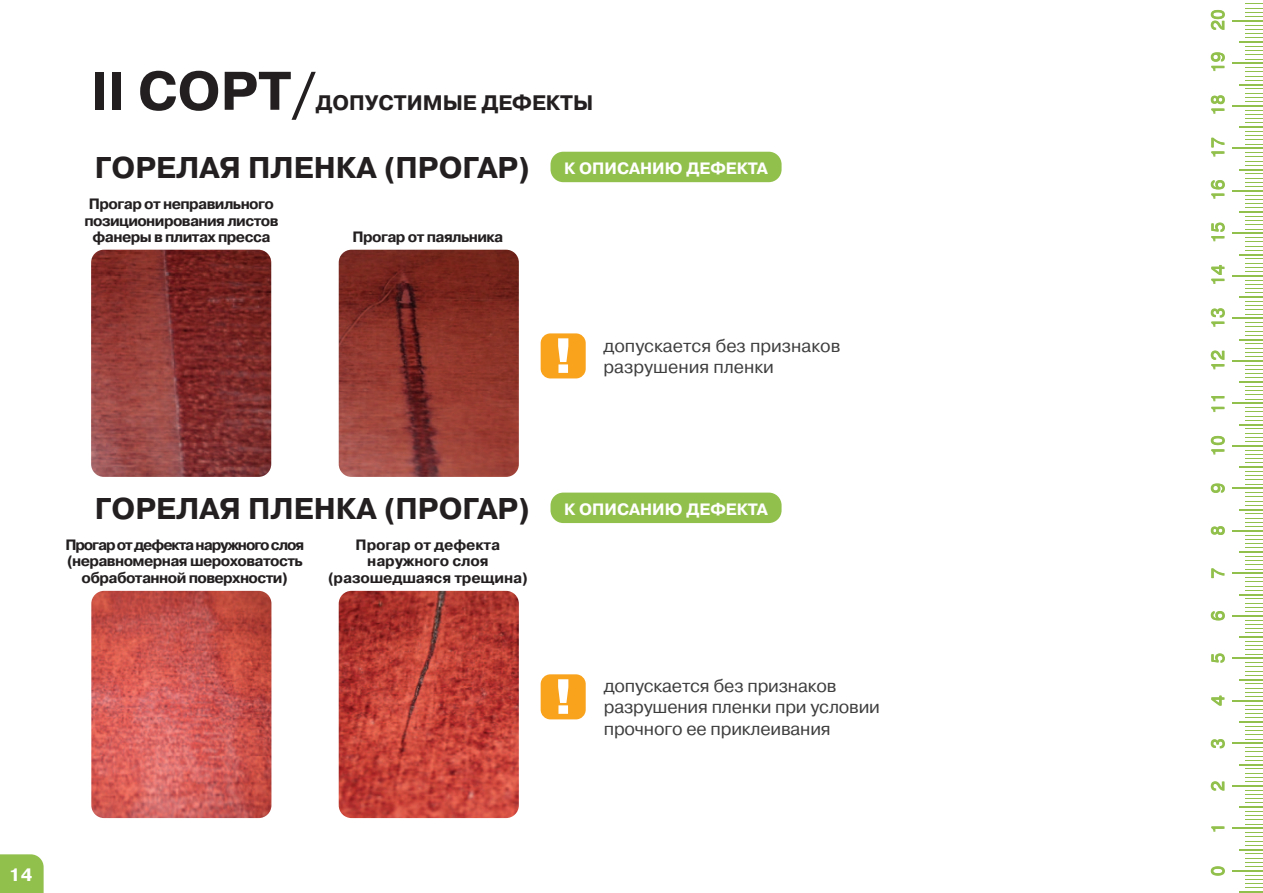
<style>
.page{position:relative;width:1263px;height:893px;background:#fff}
.page>*{position:absolute;margin:0;border:0;box-sizing:border-box;transform-origin:0 0}
.t1{font:700 54.15px "Pragmatica C";color:#231f20}
.t2{font:700 30px "Pragmatica C";color:#231f20}
.t3{font:700 21px "Pragmatica C";color:#231f20}
.t4{font:18px/21.6px "Pragmatica C";letter-spacing:-.01em;color:#3e3e3f}
.t5{font:700 18px "Pragmatica C";color:#fff}
.t6{font:700 15px/16.5px "Pragmatica C";letter-spacing:-.04em;color:#231f20;text-align:center}
.t7{font:700 15px/16.5px "Pragmatica C";letter-spacing:-.01em;color:#231f20;text-align:center}
.s1{font-size:16.5px;color:#fff}
</style>
<div class="page">
<hr style="left:1239px;top:891px;width:23px;height:2px;background:#92c04c">
<hr style="left:1232px;top:870px;width:30px;height:2px;background:#92c04c">
<hr style="left:1232px;top:828px;width:30px;height:1px;background:#92c04c">
<hr style="left:1239px;top:806px;width:23px;height:2px;background:#92c04c">
<hr style="left:1231px;top:785px;width:31px;height:2px;background:#92c04c">
<hr style="left:1232px;top:743px;width:30px;height:1px;background:#92c04c">
<hr style="left:1239px;top:721px;width:23px;height:2px;background:#92c04c">
<hr style="left:1231px;top:700px;width:31px;height:2px;background:#92c04c">
<hr style="left:1232px;top:658px;width:30px;height:1px;background:#92c04c">
<hr style="left:1239px;top:636px;width:23px;height:2px;background:#92c04c">
<hr style="left:1232px;top:615px;width:30px;height:2px;background:#92c04c">
<hr style="left:1231px;top:573px;width:31px;height:1px;background:#92c04c">
<hr style="left:1232px;top:530px;width:30px;height:2px;background:#92c04c">
<hr style="left:1231px;top:488px;width:31px;height:1px;background:#92c04c">
<hr style="left:1239px;top:551px;width:23px;height:2px;background:#92c04c">
<hr style="left:1239px;top:466px;width:23px;height:2px;background:#92c04c">
<hr style="left:1232px;top:445px;width:30px;height:2px;background:#92c04c">
<hr style="left:1232px;top:403px;width:30px;height:1px;background:#92c04c">
<hr style="left:1239px;top:381px;width:23px;height:2px;background:#92c04c">
<hr style="left:1231px;top:360px;width:31px;height:2px;background:#92c04c">
<hr style="left:1232px;top:318px;width:30px;height:1px;background:#92c04c">
<hr style="left:1239px;top:296px;width:23px;height:2px;background:#92c04c">
<hr style="left:1231px;top:275px;width:31px;height:2px;background:#92c04c">
<hr style="left:1232px;top:233px;width:30px;height:1px;background:#92c04c">
<hr style="left:1239px;top:211px;width:23px;height:2px;background:#92c04c">
<hr style="left:1232px;top:190px;width:30px;height:2px;background:#92c04c">
<hr style="left:1231px;top:148px;width:31px;height:1px;background:#92c04c">
<hr style="left:1232px;top:105px;width:30px;height:2px;background:#92c04c">
<hr style="left:1231px;top:63px;width:31px;height:1px;background:#92c04c">
<hr style="left:1239px;top:126px;width:23px;height:2px;background:#92c04c">
<hr style="left:1239px;top:41px;width:23px;height:2px;background:#92c04c">
<hr style="left:1231px;top:20px;width:31px;height:2px;background:#92c04c">
<hr style="left:1240px;top:891px;width:23px;height:2px;background:#92c04c">
<svg style="left:1245px;top:875px;width:18px;height:13px"></svg>
<hr style="left:1233px;top:870px;width:30px;height:2px;background:#92c04c">
<svg style="left:1239px;top:832px;width:24px;height:35px"></svg>
<hr style="left:1233px;top:828px;width:30px;height:1px;background:#92c04c">
<svg style="left:1245px;top:811px;width:18px;height:14px"></svg>
<hr style="left:1240px;top:806px;width:23px;height:2px;background:#92c04c">
<svg style="left:1245px;top:790px;width:18px;height:13px"></svg>
<hr style="left:1232px;top:785px;width:31px;height:2px;background:#92c04c">
<hr style="left:1233px;top:743px;width:30px;height:1px;background:#92c04c">
<hr style="left:1240px;top:721px;width:23px;height:2px;background:#92c04c">
<hr style="left:1232px;top:700px;width:31px;height:2px;background:#92c04c">
<hr style="left:1233px;top:658px;width:30px;height:1px;background:#92c04c">
<hr style="left:1240px;top:636px;width:23px;height:2px;background:#92c04c">
<hr style="left:1233px;top:615px;width:30px;height:2px;background:#92c04c">
<hr style="left:1232px;top:573px;width:31px;height:1px;background:#92c04c">
<hr style="left:1233px;top:530px;width:30px;height:2px;background:#92c04c">
<hr style="left:1232px;top:488px;width:31px;height:1px;background:#92c04c">
<hr style="left:1240px;top:551px;width:23px;height:2px;background:#92c04c">
<hr style="left:1240px;top:466px;width:23px;height:2px;background:#92c04c">
<hr style="left:1233px;top:445px;width:30px;height:2px;background:#92c04c">
<hr style="left:1233px;top:403px;width:30px;height:1px;background:#92c04c">
<hr style="left:1240px;top:381px;width:23px;height:2px;background:#92c04c">
<hr style="left:1232px;top:360px;width:31px;height:2px;background:#92c04c">
<hr style="left:1233px;top:318px;width:30px;height:1px;background:#92c04c">
<hr style="left:1232px;top:275px;width:31px;height:2px;background:#92c04c">
<hr style="left:1233px;top:233px;width:30px;height:1px;background:#92c04c">
<hr style="left:1240px;top:211px;width:23px;height:2px;background:#92c04c">
<hr style="left:1233px;top:190px;width:30px;height:2px;background:#92c04c">
<hr style="left:1232px;top:148px;width:31px;height:1px;background:#92c04c">
<hr style="left:1233px;top:105px;width:30px;height:2px;background:#92c04c">
<hr style="left:1232px;top:63px;width:31px;height:1px;background:#92c04c">
<hr style="left:1240px;top:126px;width:23px;height:2px;background:#92c04c">
<hr style="left:1240px;top:41px;width:23px;height:2px;background:#92c04c">
<hr style="left:1232px;top:20px;width:31px;height:2px;background:#92c04c">
<svg style="left:1239px;top:747px;width:24px;height:35px"></svg>
<svg style="left:1245px;top:726px;width:18px;height:14px"></svg>
<svg style="left:1245px;top:705px;width:18px;height:13px"></svg>
<svg style="left:1239px;top:662px;width:24px;height:35px"></svg>
<svg style="left:1245px;top:641px;width:18px;height:14px"></svg>
<svg style="left:1245px;top:620px;width:18px;height:13px"></svg>
<svg style="left:1239px;top:577px;width:24px;height:35px"></svg>
<svg style="left:1245px;top:556px;width:18px;height:14px"></svg>
<svg style="left:1245px;top:535px;width:18px;height:13px"></svg>
<svg style="left:1239px;top:492px;width:24px;height:35px"></svg>
<svg style="left:1245px;top:471px;width:18px;height:14px"></svg>
<svg style="left:1245px;top:450px;width:18px;height:13px"></svg>
<svg style="left:1239px;top:407px;width:24px;height:35px"></svg>
<svg style="left:1245px;top:386px;width:18px;height:14px"></svg>
<svg style="left:1245px;top:365px;width:18px;height:13px"></svg>
<svg style="left:1239px;top:322px;width:24px;height:35px"></svg>
<svg style="left:1245px;top:280px;width:18px;height:35px"></svg>
<svg style="left:1239px;top:237px;width:24px;height:35px"></svg>
<svg style="left:1245px;top:216px;width:18px;height:14px"></svg>
<svg style="left:1245px;top:195px;width:18px;height:13px"></svg>
<svg style="left:1239px;top:152px;width:24px;height:35px"></svg>
<svg style="left:1245px;top:131px;width:18px;height:14px"></svg>
<svg style="left:1245px;top:110px;width:18px;height:13px"></svg>
<svg style="left:1239px;top:67px;width:24px;height:35px"></svg>
<svg style="left:1245px;top:46px;width:18px;height:14px"></svg>
<svg style="left:1245px;top:25px;width:18px;height:13px"></svg>
<svg style="left:1245px;top:3px;width:18px;height:14px"></svg>
<svg style="left:1211px;top:866px;width:14px;height:10px"></svg>
<svg style="left:1211px;top:826px;width:13px;height:6px"></svg>
<svg style="left:1211px;top:781px;width:13px;height:10px"></svg>
<svg style="left:1211px;top:739px;width:14px;height:9px"></svg>
<svg style="left:1211px;top:696px;width:13px;height:10px"></svg>
<svg style="left:1211px;top:653px;width:14px;height:10px"></svg>
<svg style="left:1211px;top:611px;width:14px;height:9px"></svg>
<svg style="left:1211px;top:568px;width:13px;height:10px"></svg>
<svg style="left:1211px;top:526px;width:14px;height:9px"></svg>
<svg style="left:1211px;top:484px;width:14px;height:9px"></svg>
<svg style="left:1211px;top:436px;width:14px;height:18px"></svg>
<svg style="left:1211px;top:407px;width:13px;height:5px"></svg>
<svg style="left:1211px;top:396px;width:13px;height:5px"></svg>
<svg style="left:1211px;top:351px;width:13px;height:18px"></svg>
<svg style="left:1211px;top:308px;width:14px;height:19px"></svg>
<svg style="left:1211px;top:265px;width:13px;height:19px"></svg>
<svg style="left:1211px;top:223px;width:14px;height:18px"></svg>
<svg style="left:1211px;top:180px;width:14px;height:19px"></svg>
<svg style="left:1211px;top:138px;width:13px;height:19px"></svg>
<svg style="left:1211px;top:95px;width:14px;height:19px"></svg>
<svg style="left:1211px;top:52px;width:14px;height:19px"></svg>
<svg style="left:1211px;top:10px;width:14px;height:20px"></svg>
<div style="left:550px;top:493px;width:231px;height:30px;background:#92c04c;border-radius:13px"></div>
<img style="left:91px;top:591px;width:180px;height:227px">
<img style="left:339px;top:591px;width:180px;height:227px">
<div style="left:541px;top:674px;width:45px;height:45px;background:#f9a21c;border-radius:10px"></div>
<svg style="left:558px;top:679px;width:10px;height:35px"></svg>
<div style="left:550px;top:152px;width:231px;height:30px;background:#92c04c;border-radius:13px"></div>
<img style="left:91px;top:250px;width:180px;height:227px">
<img style="left:339px;top:250px;width:180px;height:227px">
<div style="left:541px;top:333px;width:45px;height:45px;background:#f9a21c;border-radius:10px"></div>
<svg style="left:558px;top:338px;width:10px;height:35px"></svg>
<div style="left:0;top:854px;width:44px;height:39px;background:#92c04c"></div>
<p class="t1" style="left:91px;top:62px;width:227px">II СОРТ/</p>
<p class="t3" style="left:316px;top:91px;width:279px">ДОПУСТИМЫЕ ДЕФЕКТЫ</p>
<p class="t2" style="left:95px;top:151px;width:675px">ГОРЕЛАЯ ПЛЕНКА (ПРОГАР) <span class="s1">К ОПИСАНИЮ ДЕФЕКТА</span></p>
<p class="t6" style="left:85px;top:196px;width:195px">Прогар от неправильного позиционирования листов фанеры в плитах пресса</p>
<p class="t6" style="left:353px;top:229px;width:152px">Прогар от паяльника</p>
<p class="t4" style="left:603px;top:335px;width:238px">допускается без признаков разрушения пленки</p>
<p class="t2" style="left:95px;top:492px;width:675px">ГОРЕЛАЯ ПЛЕНКА (ПРОГАР) <span class="s1">К ОПИСАНИЮ ДЕФЕКТА</span></p>
<p class="t6" style="left:65px;top:537px;width:240px">Прогар от дефекта наружного слоя (неравномерная шероховатость обработанной поверхности)</p>
<p class="t7" style="left:328px;top:537px;width:202px">Прогар от дефекта наружного слоя (разошедшаяся трещина)</p>
<p class="t4" style="left:604px;top:675px;width:278px">допускается без признаков разрушения пленки при условии прочного ее приклеивания</p>
<p class="t5" style="left:9px;top:865px;width:25px">14</p>
</div>
